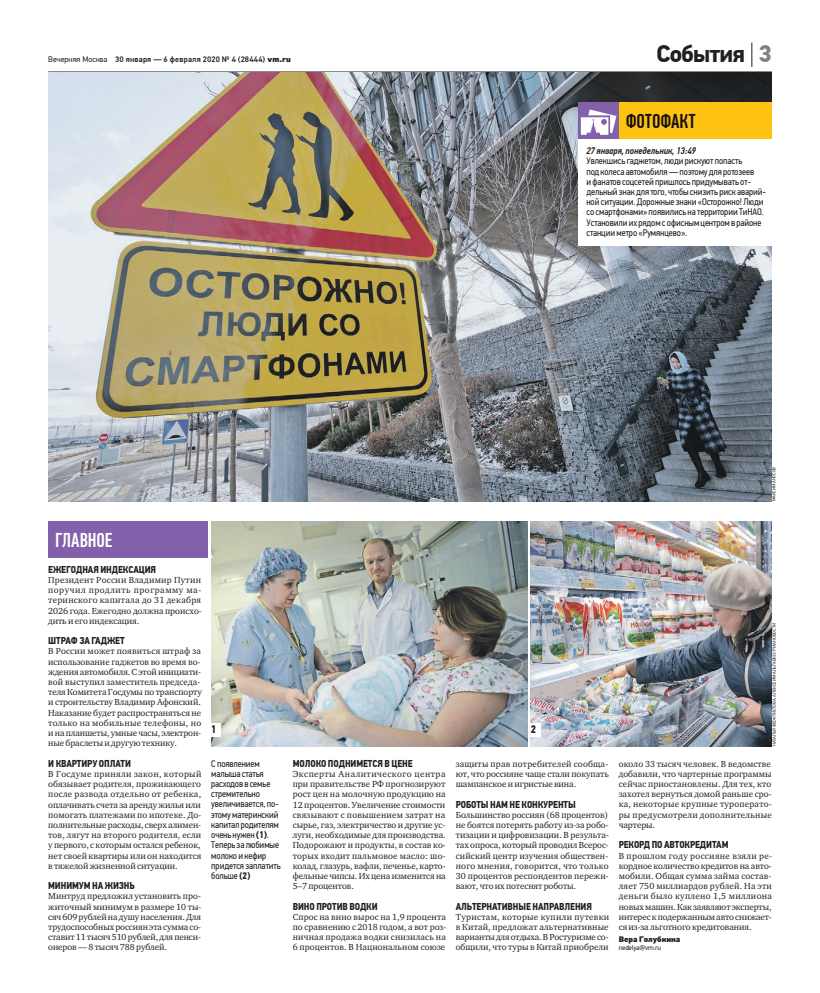
<style>
.page{position:relative;width:820px;height:993px;background:#fff}
.page>*{position:absolute;margin:0;border:0;box-sizing:border-box;transform-origin:0 0}
.t1{font:700 24px "PF Din Text Pro";letter-spacing:-.035em;color:#231f20}
.t2{font:500 20px "PF Din Text Comp Pro";letter-spacing:.005em;color:#160f11}
.t3{font:500 20px "PF Din Text Comp Pro";letter-spacing:-.01em;color:#fff}
.t4{font:700 11px "PF Din Text Cond Pro";color:#231f20}
.t5{font:700 10px "PF Din Text Cond Pro";letter-spacing:-.01em;color:#231f20}
.t6{font:9.6px/10.2px "PF Din Text Cond Pro";letter-spacing:-.01em;color:#231f20}
.t7{font:9px/10.2px "Charter ITC";letter-spacing:-.005em;color:#231f20;text-align:justify}
.t8{font:500 8px "PF Din Text Pro";letter-spacing:.025em;color:#231f20}
.t9{font:900 8px "PF Din Text Pro";letter-spacing:-.01em;color:#231f20}
.t10{font:7px "PF Din Text Pro";letter-spacing:-.025em;color:#231f20}
.t11{font:4.5px "PF Din Text Pro";color:#231f20}
.s1{font-weight:400}
.s2{font-weight:900}
.s3{color:#808285}
.s4{font-weight:500;font-style:italic}
.s5{font-weight:700}
</style>
<div class="page">
<svg style="left:751px;top:43px;width:1px;height:24px"></svg>
<img style="left:530px;top:521px;width:241px;height:225px">
<div style="left:527px;top:722px;width:13px;height:13px;background:#fff"></div>
<div style="left:48px;top:521px;width:160px;height:37px;background:#8361aa"></div>
<hr style="left:48px;top:71px;width:723px;height:1px;background:#231f20">
<img style="left:211px;top:521px;width:316px;height:225px">
<div style="left:207px;top:722px;width:13px;height:13px;background:#fff"></div>
<img style="left:48px;top:72px;width:723px;height:429px">
<div style="left:577px;top:135px;width:194px;height:111px;background:#fff"></div>
<div style="left:618px;top:103px;width:153px;height:36px;background:#fec210"></div>
<div style="left:577px;top:103px;width:41px;height:36px;background:#8361aa"></div>
<svg style="left:580px;top:109px;width:36px;height:26px"></svg>
<p class="t8" style="left:48px;top:54px;width:244px"><span class="s1">Вечерняя Москва</span> 30 января — 6 февраля 2020 № 4 (28444) <span class="s2">vm.ru</span></p>
<p class="t1" style="left:656px;top:44px;width:117px">События <span class="s3">3</span></p>
<p class="t2" style="left:625px;top:113px;width:71px">ФОТОФАКТ</p>
<p class="t6" style="left:586px;top:146px;width:181px"><span class="s4">27 января, понедельник, 13:49<br></span>Увлекшись гаджетом, люди рискуют попасть<br>под колеса автомобиля — поэтому для ротозеев ифанатов соцсетей пришлось придумывать от&shy;дельный знак для того, чтобыснизить риск аварий&shy;ной ситуации. Дорожные знаки «Осторожно! Люди со смартфонами» появились на территории ТиНАО.<br>Установили их рядомс офиснымцентромв районе станцииметро «Румянцево».</p>
<p class="t11" style="left:771px;top:501px;width:36px;rotate:-90deg">МАКСИМ АНОСОВ</p>
<p class="t3" style="left:55px;top:531px;width:59px">ГЛАВНОЕ</p>
<p class="t5" style="left:48px;top:563px;width:109px">ЕЖЕГОДНАЯ ИНДЕКСАЦИЯ</p>
<p class="t7" style="left:48px;top:574px;width:155px">Президент России Владимир Путин поручил продлить программу ма&shy;теринского капитала до 31 декабря 2026 года. Ежегодно должна происхо&shy;дить и его индексация.</p>
<p class="t5" style="left:48px;top:634px;width:78px">ШТРАФ ЗА ГАДЖЕТ</p>
<p class="t7" style="left:48px;top:646px;width:155px;text-align:left">В России может появиться штраф за использование гаджетов во время во&shy;ждения автомобиля. С этой инициати&shy;вой выступил заместитель председа&shy;теля Комитета Госдумы по транспорту и строительству Владимир Афонский.<br>Наказание будет распространяться не только на мобильные телефоны, но и на планшеты, умные часы, электрон&shy;ные браслеты и другую технику.</p>
<p class="t5" style="left:48px;top:756px;width:84px">И КВАРТИРУ ОПЛАТИ</p>
<p class="t7" style="left:48px;top:768px;width:155px">В Госдуме приняли закон, который обязывает родителя, проживающего после развода отдельно от ребенка, оплачивать счета за аренду жилья или помогать платежами по ипотеке. До&shy;полнительные расходы, сверх алимен&shy;тов, лягут на второго родителя, если у первого, с которым остался ребенок, нет своей квартиры или он находится в тяжелой жизненной ситуации.</p>
<p class="t5" style="left:48px;top:879px;width:88px">МИНИМУМ НА ЖИЗНЬ</p>
<p class="t7" style="left:48px;top:890px;width:155px">Минтруд предложил установить про&shy;житочный минимум в размере 10 ты&shy;сяч 609 рублей на душу населения. Для трудоспособных россиян эта сумма со&shy;ставит 11 тысяч 510 рублей, для пенси&shy;онеров — 8 тысяч 788 рублей.</p>
<p class="t4" style="left:211px;top:722px;width:7px">1</p>
<p class="t6" style="left:211px;top:758px;width:71px">С появлением малыша статья расходов в семье стремительно увеличивается, по&shy;этомуматеринский капитал родителям очень нужен <span class="s5">(1)</span>.<br>Теперь за любимые молоко и кефир придется заплатить больше <span class="s5">(2)</span></p>
<p class="t5" style="left:292px;top:756px;width:121px">МОЛОКО ПОДНИМЕТСЯ В ЦЕНЕ</p>
<p class="t7" style="left:292px;top:768px;width:154px">Эксперты Аналитического центра при правительстве РФ прогнозируют рост цен на молочную продукцию на 12 процентов. Увеличение стоимости связывают с повышением затрат на сырье, газ, электричество и другие ус&shy;луги, необходимые для производства.<br>Подорожают и продукты, в состав ко&shy;торых входит пальмовое масло: шо&shy;колад, глазурь, вафли, печенье, карто&shy;фельные чипсы. Их цена изменится на 5–7 процентов.</p>
<p class="t5" style="left:292px;top:899px;width:86px">ВИНО ПРОТИВ ВОДКИ</p>
<p class="t7" style="left:292px;top:911px;width:155px">Спрос на вино вырос на 1,9 процента по сравнению с 2018 годом, а вот роз&shy;ничная продажа водки снизилась на 6 процентов. В Национальном союзе</p>
<p class="t4" style="left:530px;top:722px;width:7px">2</p>
<p class="t7" style="left:455px;top:758px;width:155px">защиты прав потребителей сообща&shy;ют, что россияне чаще стали покупать шампанское и игристые вина.</p>
<p class="t5" style="left:455px;top:797px;width:121px">РОБОТЫ НАМ НЕ КОНКУРЕНТЫ</p>
<p class="t7" style="left:455px;top:809px;width:155px">Большинство россиян (68 процентов) не боятся потерять работу из-за робо&shy;тизации и цифровизации. В результа&shy;тах опроса, который проводил Всерос&shy;сийский центр изучения обществен&shy;ного мнения, говорится, что только 30 процентов респондентов пережи&shy;вают, что их потеснят роботы.</p>
<p class="t5" style="left:455px;top:899px;width:138px">АЛЬТЕРНАТИВНЫЕ НАПРАВЛЕНИЯ</p>
<p class="t7" style="left:455px;top:911px;width:155px">Туристам, которые купили путевки в Китай, предложат альтернативные варианты для отдыха. В Ростуризме со&shy;общили, что туры в Китай приобрели</p>
<p class="t11" style="left:771px;top:746px;width:124px;rotate:-90deg">НАТАЛЬЯ ФЕОКТИСТОВА, АЛЕКСЕЙ МАЛЬГАВКО / РИАНОВОСТИ</p>
<p class="t7" style="left:618px;top:758px;width:154px">около 33 тысяч человек. В ведомстве добавили, что чартерные программы сейчас приостановлены. Для тех, кто захотел вернуться домой раньше сро&shy;ка, некоторые крупные туроперато&shy;ры предусмотрели дополнительные чартеры.</p>
<p class="t5" style="left:618px;top:838px;width:111px">РЕКОРД ПО АВТОКРЕДИТАМ</p>
<p class="t7" style="left:618px;top:850px;width:155px">В прошлом году россияне взяли ре&shy;кордное количество кредитов на авто&shy;мобили. Общая сумма займа состав&shy;ляет 750 миллиардов рублей. На эти деньги было куплено 1,5 миллиона новых машин. Как заявляют эксперты, интерес к подержанным авто снижает&shy;ся из-за льготного кредитования.</p>
<p class="t9" style="left:618px;top:935px;width:63px">Вера Голубкина</p>
<p class="t10" style="left:618px;top:943px;width:44px">nedelya@vm.ru</p>
</div>
